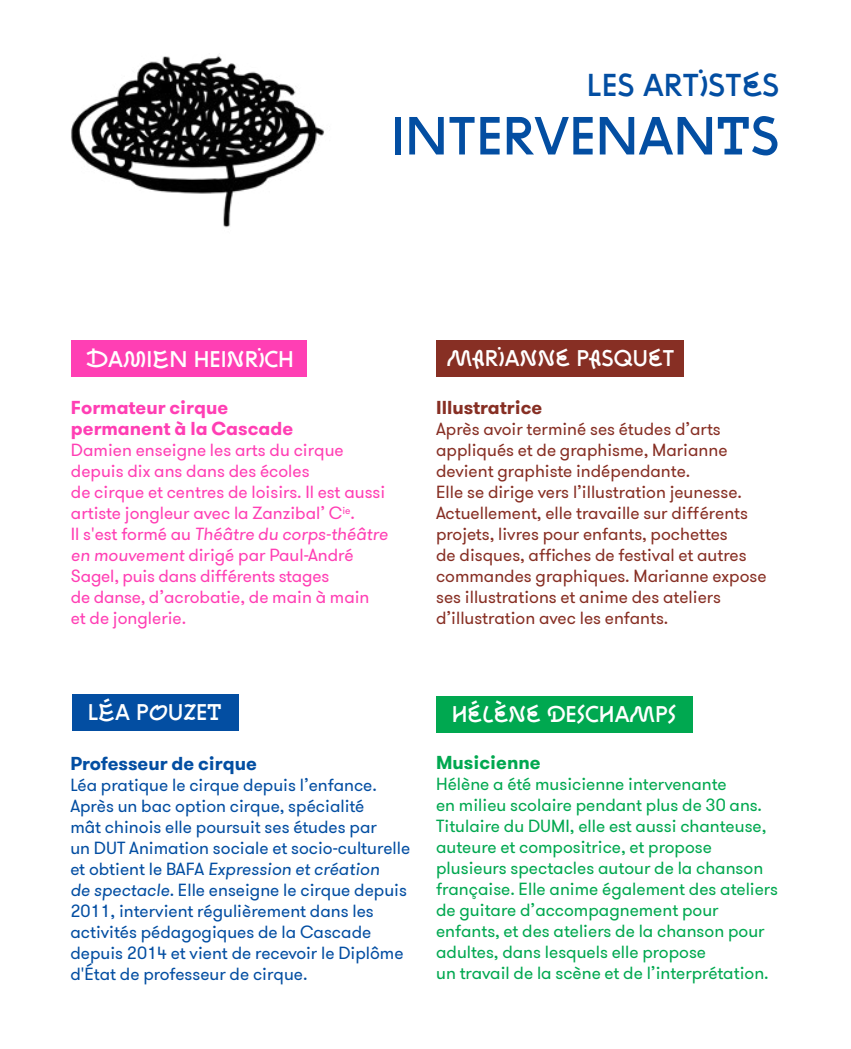
<style>
.page{position:relative;width:851px;height:1049px;background:#fff}
.page>*{position:absolute;margin:0;border:0;box-sizing:border-box;transform-origin:0 0}
.t1{font:55px "ZIGZAG Not Rounded";color:#034ea2}
.t2{font:32.5px "ZIGZAG Not Rounded";color:#034ea2}
.t3{font:23.25px "ZIGZAG Not Rounded";color:#fff}
.t4{font:700 18.75px/21px "GT Walsheim";color:#ff3fb4}
.t5{font:700 18.75px "GT Walsheim";color:#034ea2}
.t6{font:700 18.75px "GT Walsheim";color:#872f24}
.t7{font:700 18.75px "GT Walsheim";color:#00a850}
.t8{font:17.5px/21px "GT Walsheim";color:#00a850}
.t9{font:17.5px/21px "GT Walsheim";color:#034ea2}
.t10{font:17.5px/21px "GT Walsheim";color:#872f24}
.t11{font:17.5px/21px "GT Walsheim";color:#ff3fb4}
.s1{font-style:italic}
</style>
<div class="page">
<div style="left:436px;top:340px;width:247px;height:36px;background:#872f24"></div>
<div style="left:71px;top:340px;width:235px;height:36px;background:#ff3fb4"></div>
<div style="left:72px;top:694px;width:166px;height:37px;background:#034ea2"></div>
<div style="left:436px;top:696px;width:256px;height:37px;background:#00a850"></div>
<img style="left:71px;top:53px;width:253px;height:175px">
<h2 class="t2" style="left:587px;top:66px;width:194px">LES ARTISTES</h2>
<h1 class="t1" style="left:391px;top:104px;width:389px">INTERVENANTS</h1>
<h3 class="t3" style="left:86px;top:346px;width:209px">DAMIEN HEINRICH</h3>
<p class="t4" style="left:71px;top:398px;width:224px">Formateur cirque permanent à la Cascade</p>
<p class="t11" style="left:71px;top:440px;width:318px">Damien enseigne les arts du cirque depuis dix ans dans des écoles<br>de cirque et centres de loisirs. Il est aussi artiste jongleur avec la Zanzibal’ c<sup>ie</sup>.<br>Il s'est formé au <span class="s1">Théâtre du corps-théâtre en mouvement</span> dirigé par Paul-André Sagel, puis dans différents stages<br>de danse, d’acrobatie, de main à main et de jonglerie.</p>
<h3 class="t3" style="left:446px;top:345px;width:171px">MARIANNE PASQUET</h3>
<p class="t6" style="left:436px;top:396px;width:108px">Illustratrice</p>
<p class="t10" style="left:436px;top:419px;width:332px">Après avoir terminé ses études d’arts appliqués et de graphisme, Marianne devient graphiste indépendante.<br>Elle se dirige vers l’illustration jeunesse.<br>Actuellement, elle travaille sur différents projets, livres pour enfants, pochettes<br>de disques, affiches de festival et autres commandes graphiques. Marianne expose ses illustrations et anime des ateliers d’illustration avec les enfants.</p>
<h3 class="t3" style="left:88px;top:698px;width:136px">LÉA POUZET</h3>
<h3 class="t3" style="left:451px;top:700px;width:152px">HÉLÈNE DESCHAM</h3>
<h3 class="t3" style="left:655px;top:700px;width:23px">PS</h3>
<p class="t7" style="left:436px;top:750px;width:106px">Musicienne</p>
<p class="t8" style="left:436px;top:773px;width:343px">Hélène a été musicienne intervenante<br>en milieu scolaire pendant plus de 30 ans.<br>Titulaire du DUMI, elle est aussi chanteuse, auteure et compositrice, et propose plusieurs spectacles autour de la chanson française. Elle anime également des ateliers de guitare d’accompagnement pour enfants, et des ateliers de la chanson pour adultes, dans lesquels elle propose<br>un travail de la scène et de l’interprétation.</p>
<p class="t5" style="left:70px;top:751px;width:188px">Professeur de cirque</p>
<p class="t9" style="left:70px;top:774px;width:341px">Léa pratique le cirque depuis l’enfance.<br>Après un bac option cirque, spécialité<br>mât chinois elle poursuit ses études par<br>un DUT Animation sociale et socio-culturelle et obtient le BAFA <span class="s1">Expression et création<br>de spectacle</span>. Elle enseigne le cirque depuis 2011, intervient régulièrement dans les activités pédagogiques de la Cascade depuis 2014 et vient de recevoir le Diplôme d'État de professeur de cirque.</p>
</div>
